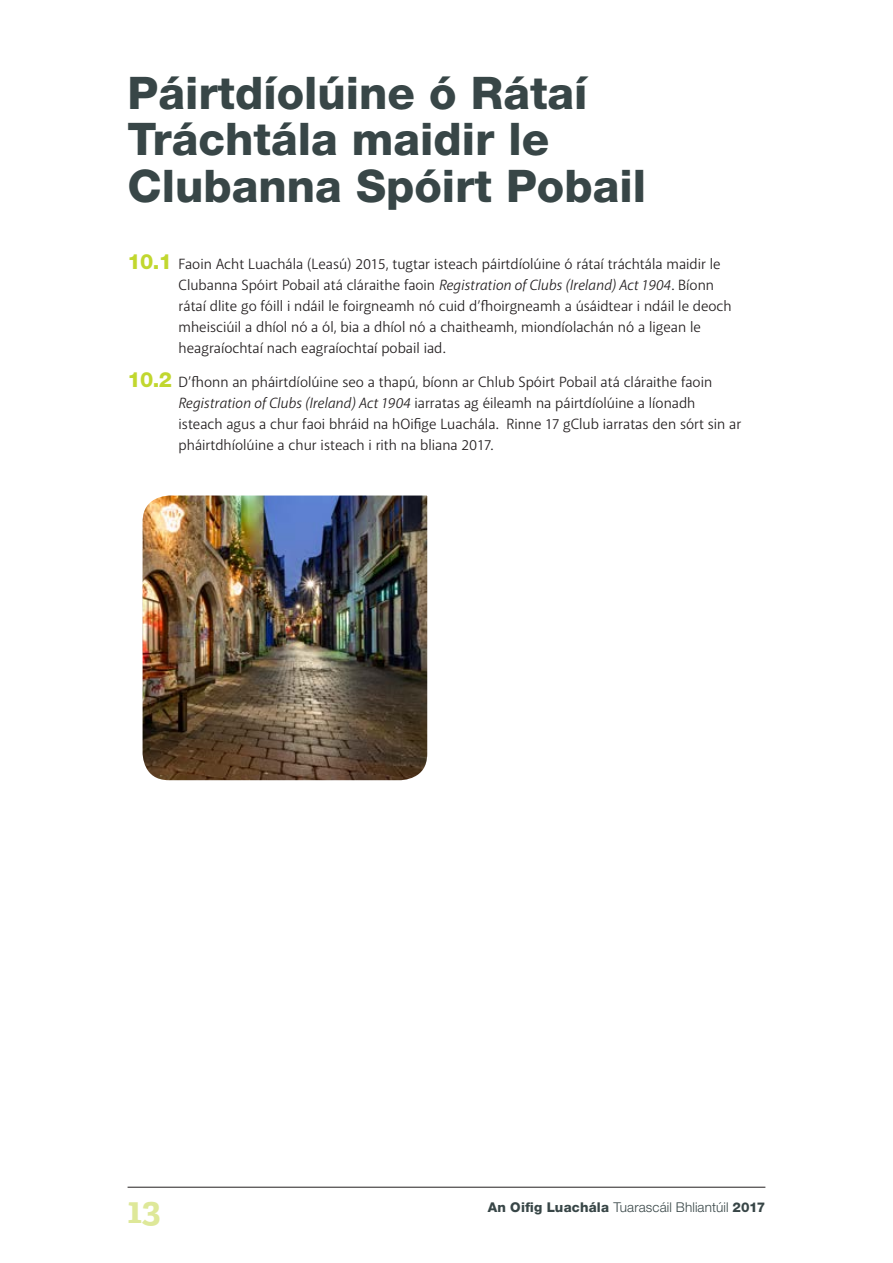
<style>
.page{position:relative;width:893px;height:1263px;background:#fff}
.page>*{position:absolute;margin:0;border:0;box-sizing:border-box;transform-origin:0 0}
.t1{font:800 45px/46.5px "Helvetica Neue LT Std";color:#384647}
.t2{font:700 36px "Adelle PE";color:#dee899}
.t3{font:15px/21px "Akagi";color:#231f20}
.t4{font:300 13.5px "Helvetica Neue LT Std";letter-spacing:.01em;color:#384647}
.s1{font-family:"Helvetica Neue LT Std";font-weight:800;font-size:21px;color:#c1d72f}
.s2{font-style:italic}
.s3{font-weight:800}
</style>
<div class="page">
<hr style="left:128px;top:1187px;width:637px;height:1px;background:#231f20">
<img style="left:142px;top:495px;width:286px;height:286px">
<h1 class="t1" style="left:128px;top:69px;width:520px">Páirtdíolúine ó Rátaí<br>Tráchtála maidir le<br>Clubanna Spóirt Pobail</h1>
<p class="t3" style="left:179px;top:254px;width:555px;text-indent:-51px"><span class="s1">10.1</span> Faoin Acht Luachála (Leasú) 2015, tugtar isteach páirtdíolúine ó rátaí tráchtála maidir le Clubanna Spóirt Pobail atá cláraithe faoin <span class="s2">Registration of Clubs (Ireland) Act 1904</span>. Bíonn rátaí dlite go fóill i ndáil le foirgneamh nó cuid d’fhoirgneamh a úsáidtear i ndáil le deoch mheisciúil a dhíol nó a ól, bia a dhíol nó a chaitheamh, miondíolachán nó a ligean le heagraíochtaí nach eagraíochtaí pobail iad.</p>
<p class="t3" style="left:179px;top:371px;width:564px;text-indent:-51px"><span class="s1">10.2</span> D’fhonn an pháirtdíolúine seo a thapú, bíonn ar Chlub Spóirt Pobail atá cláraithe faoin <span class="s2">Registration of Clubs (Ireland) Act 1904</span> iarratas ag éileamh na páirtdíolúine a líonadh isteach agus a chur faoi bhráid na hOifige Luachála. Rinne 17 gClub iarratas den sórt sin ar pháirtdhíolúine a chur isteach i rith na bliana 2017.</p>
<h2 class="t2" style="left:128px;top:1184px;width:35px">13</h2>
<p class="t4" style="left:488px;top:1198px;width:279px"><span class="s3">An Oifig Luachála</span> Tuarascáil Bhliantúil <span class="s3">2017</span></p>
</div>
